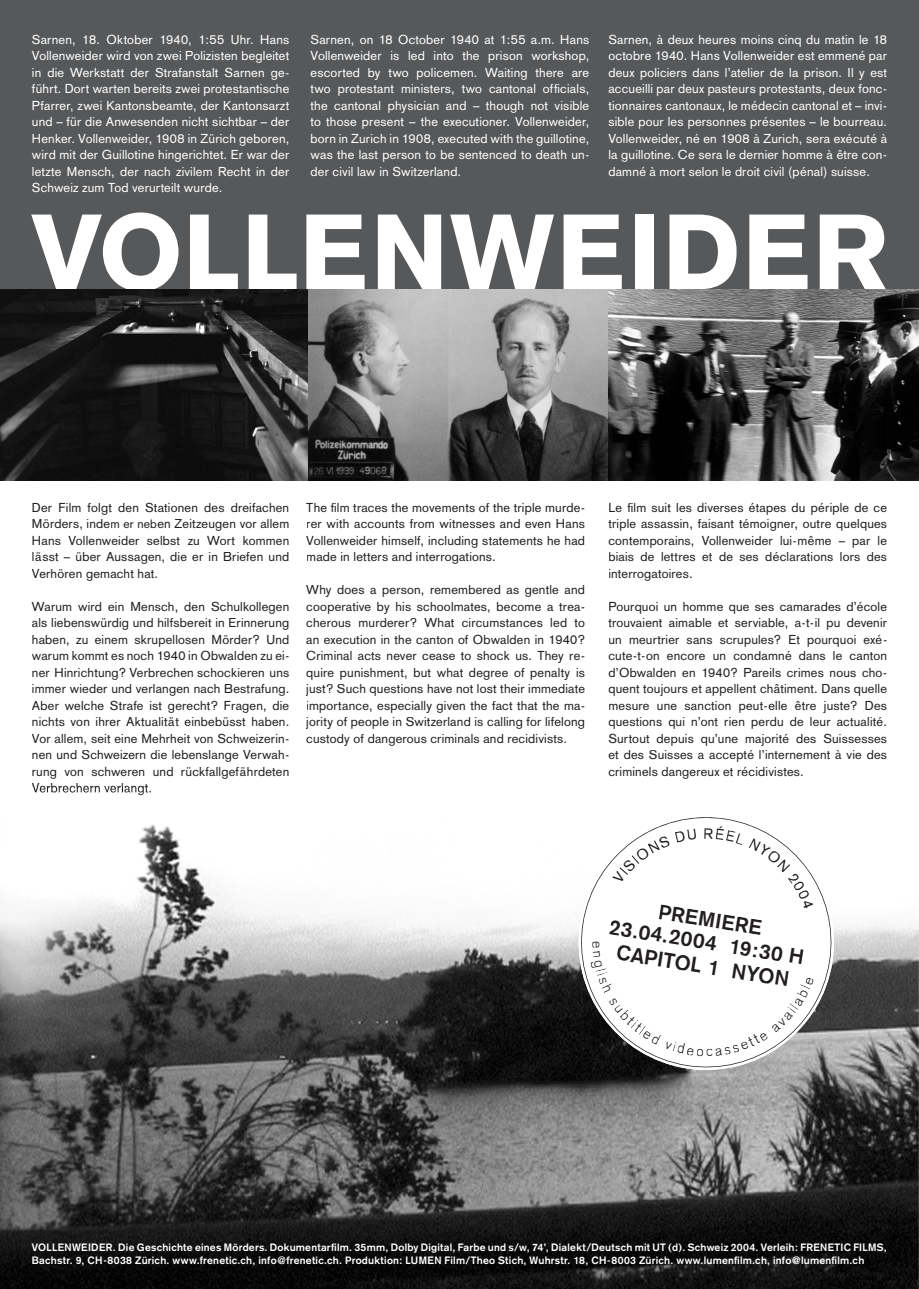
<style>
.page{position:relative;width:919px;height:1289px;background:#fff}
.page>*{position:absolute;margin:0;border:0;box-sizing:border-box;transform-origin:0 0}
.t1{font:900 105px "Akzidenz Grotesk";letter-spacing:.015em;color:#fff}
.t2{font:700 21px/23.2px "Akzidenz Grotesk";color:#231f20;text-align:center}
.t3{font:12.75px/16.5px "Akzidenz Grotesk";letter-spacing:.015em;color:#231f20;text-align:justify}
.t4{font:12.75px/16.5px "Akzidenz Grotesk";letter-spacing:.015em;color:#fff;text-align:justify}
.t5{font:700 10.5px/12.8px "Akzidenz Grotesk";letter-spacing:.025em;color:#fff}
.s1{font-size:12px}
</style>
<div class="page">
<div style="left:0;top:0;width:918px;height:289px;background:#57585a"></div>
<img style="left:0;top:795px;width:918px;height:493px">
<img style="left:33px;top:787px;width:118px;height:8px">
<img style="left:0;top:289px;width:918px;height:191px">
<svg style="left:569px;top:813px;width:274px;height:266px"></svg>
<svg style="left:577px;top:814px;width:263px;height:262px"></svg>
<svg style="left:590px;top:825px;width:224px;height:231px"></svg>
<p class="t4" style="left:310px;top:31px;width:280px">Sarnen, on 18 October 1940 at 1:55 a.m. Hans Vollenweider is led into the prison workshop, escorted by two policemen. Waiting there are two protestant ministers, two cantonal officials, the cantonal physician and – though not visible to those present – the executioner. Vollenweider, born in Zurich in 1908, executed with the guillotine, was the last person to be sentenced to death un&shy;der civil law in Switzerland.</p>
<p class="t4" style="left:608px;top:31px;width:280px">Sarnen, à deux heures moins cinq du matin le 18 octobre 1940. Hans Vollenweider est emmené par deux policiers dans l’atelier de la prison. Il y est accueilli par deux pasteurs protestants, deux fonc&shy;tionnaires cantonaux, le médecin cantonal et – invi&shy;sible pour les personnes présentes – le bourreau.<br>Vollenweider, né en 1908 à Zurich, sera exécuté à la guillotine. Ce sera le dernier homme à être con&shy;damné à mort selon le droit civil (pénal) suisse.</p>
<h1 class="t1" style="left:31px;top:189px;width:859px">VOLLENWEIDER</h1>
<p class="t4" style="left:32px;top:31px;width:259px">Sarnen, 18. Oktober 1940, 1:55 Uhr. Hans Vollenweider wird von zwei Po li zisten be glei tet in die Werkstatt der Straf anstalt Sar nen ge&shy;führt. Dort warten be reits zwei pro tes tan tische Pfarrer, zwei Kantonsbeamte, der Kan tonsarzt und – für die Anwesenden nicht sichtbar – der Henker. Vollenweider, 1908 in Zürich geboren, wird mit der Guillotine hin gerichtet. Er war der letzte Mensch, der nach zivilem Recht in der Schweiz zum Tod verurteilt wurde.</p>
<p class="t3" style="left:32px;top:499px;width:259px">Der Film folgt den Stationen des dreifachen Mör ders, inde<span class="s1">m er neb</span>en Zeitzeugen vor allem Hans Vollenweider selbst zu Wort kommen lässt – über Aussagen, die er in Briefen und Verhören gemacht hat.</p>
<p class="t3" style="left:32px;top:598px;width:259px">Warum wird ein Mensch, den Schulkollegen als liebenswürdig und hilfsbereit in Erinnerung haben, zu einem skrupellosen Mörder? Und warum kommt es noch 1940 in Obwalden zu ei&shy;ner Hinrichtung? Verbrechen schockieren uns immer wieder und verlangen nach Bestrafung.<br>Aber welche Strafe ist gerecht? Fragen, die nichts von ihrer Aktualität einbebüsst haben.<br>Vor allem, seit eine Mehrheit von Schweizerin&shy;nen und Schweizern die lebenslange Ver wah&shy;rung von schweren und rückfallgefährdeten Ver brechern verlangt.</p>
<p class="t3" style="left:306px;top:499px;width:280px">The film traces the movements of the triple murde&shy;rer with accounts from witnesses and even Hans Vollenweider himself, including statements he had made in letters and interrogations.</p>
<p class="t3" style="left:306px;top:581px;width:280px">Why does a person, remembered as gentle and cooperative by his schoolmates, become a trea&shy;cherous murderer? What circumstances led to an execution in the canton of Obwalden in 1940?<br>Criminal acts never cease to shock us. They re&shy;quire punishment, but what degree of penalty is just? Such questions have not lost their immediate importance, especially given the fact that the ma&shy;jority of people in Switzerland is calling for lifelong custody of dangerous criminals and recidivists.</p>
<p class="t3" style="left:608px;top:499px;width:280px">Le film suit les diverses étapes du périple de ce triple assassin, faisant témoigner, outre quelques contemporains, Vollenweider lui-même – par le biais de lettres et de ses déclarations lors des interrogatoires.</p>
<p class="t3" style="left:608px;top:598px;width:280px">Pourquoi un homme que ses camarades d’école trouvaient aimable et serviable, a-t-il pu devenir un meurtrier sans scrupules? Et pourquoi exé&shy;cute-t-on encore un condamné dans le canton d’Obwalden en 1940? Pareils crimes nous cho&shy;quent toujours et appellent châtiment. Dans quelle mesure une sanction peut-elle être juste? Des questions qui n’ont rien perdu de leur actualité.<br>Surtout depuis qu’une majorité des Suissesses et des Suisses a accepté l’internement à vie des criminels dangereux et récidivistes.</p>
<h2 class="t2" style="left:614px;top:892px;width:198px;rotate:9deg">PREMIERE<br>23.04.2004 19:30 H<br>CAPITOL 1 NYON</h2>
<p class="t5" style="left:32px;top:1240px;width:856px">VOLLENWEIDER. Die Geschichte eines Mörders. Dokumentarfilm. 35mm, Dolby Digital, Farbe und s/w, 74’, Dialekt/Deutsch mit UT (d). Schweiz 2004. Verleih: FRENETIC FILMS,<br>Bachstr. 9, CH-8038 Zürich. www.frenetic.ch, info@frenetic.ch. Produktion: LUMEN Film/Theo Stich, Wuhrstr. 18, CH-8003 Zürich. www.lumenfilm.ch, info@lumenfilm.ch</p>
</div>
